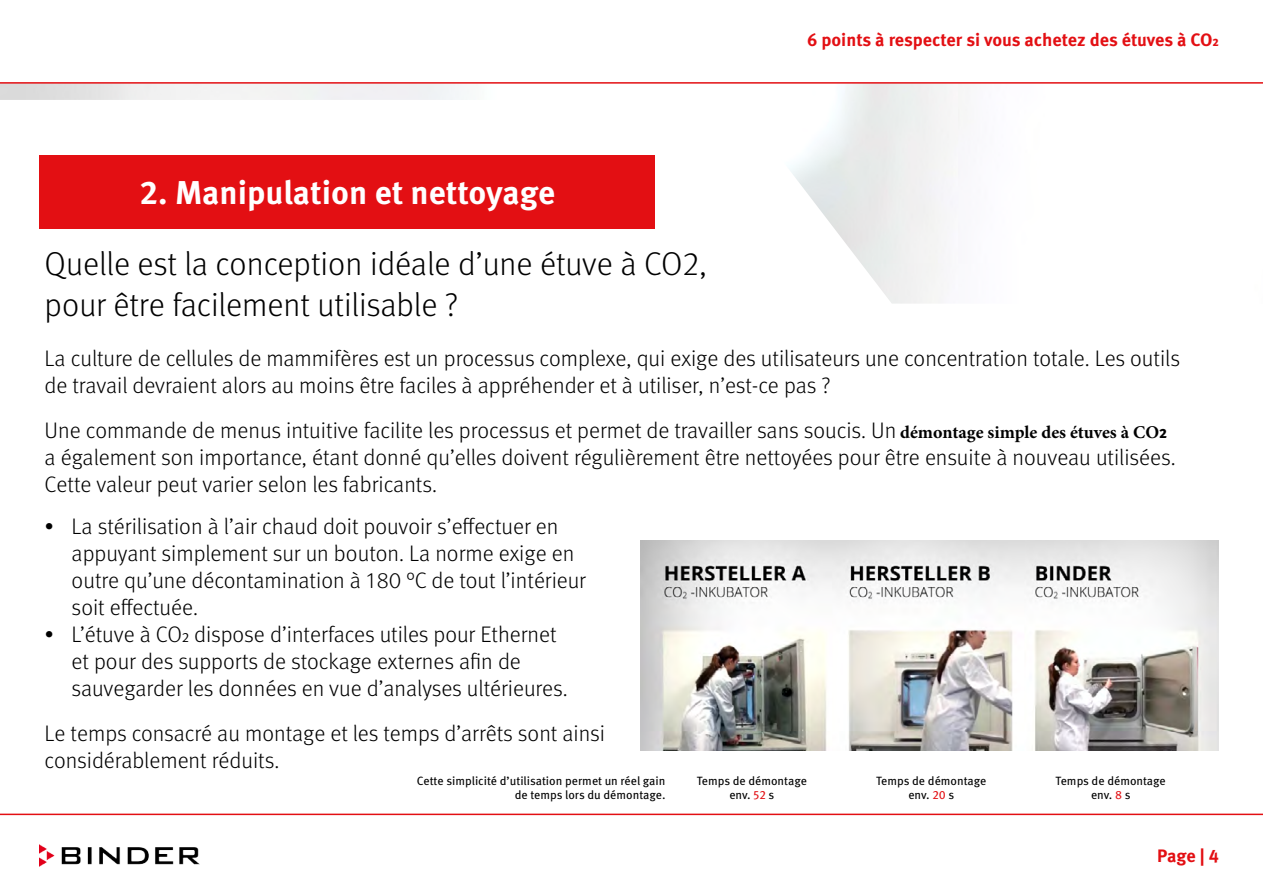
<style>
.page{position:relative;width:1263px;height:893px;background:#fff}
.page>*{position:absolute;margin:0;border:0;box-sizing:border-box;transform-origin:0 0}
.t1{font:300 33px "Meta Pro";color:#000}
.t2{font:700 33px "Meta Pro";color:#fff}
.t3{font:300 22.5px/27px "Meta Pro";color:#000}
.t4{font:700 18px "Meta Pro";letter-spacing:-.005em;color:#e30f13}
.t5{font:12px/14.4px "Meta Pro";color:#000;text-align:right}
.s1{font-family:"Minion Pro";font-weight:700;font-size:18px}
.s2{font-weight:700}
.s3{color:#e31317}
</style>
<div class="page">
<img style="left:0;top:84px;width:960px;height:220px">
<img style="left:641px;top:541px;width:578px;height:209px">
<svg style="left:0;top:814px;width:1263px;height:53px"></svg>
<img style="left:39px;top:844px;width:160px;height:22px">
<svg style="left:0;top:82px;width:1263px;height:2px;background:#e7484b"></svg>
<div style="left:39px;top:155px;width:616px;height:73px;background:#e30f13"></div>
<p class="t2" style="left:139px;top:167px;width:417px">2. Manipulation et nettoyage</p>
<p class="t4" style="left:807px;top:25px;width:413px">6 points à respecter si vous achetez des étuves à CO2</p>
<p class="t1" style="left:45px;top:240px;width:664px">Quelle est la conception idéale d’une étuve à CO2,</p>
<p class="t1" style="left:45px;top:281px;width:415px">pour être facilement utilisable ?</p>
<p class="t3" style="left:45px;top:343px;width:1137px">La culture de cellules de mammifères est un processus complexe, qui exige des utilisateurs une concentration totale. Les outils de travail devraient alors au moins être faciles à appréhender et à utiliser, n’est-ce pas ?</p>
<p class="t3" style="left:45px;top:415px;width:1132px">Une commande de menus intuitive facilite les processus et permet de travailler sans soucis. Un <span class="s1">démontage simple des étuves à CO</span><span class="s2">2 </span>a également son importance, étant donné qu’elles doivent régulièrement être nettoyées pour être ensuite à nouveau utilisées.<br>Cette valeur peut varier selon les fabricants.</p>
<p class="t3" style="left:72px;top:511px;width:516px;text-indent:-27px">• La stérilisation à l’air chaud doit pouvoir s’effectuer en appuyant simplement sur un bouton. La norme exige en outre qu’une décontamination à 180 °C de tout l’intérieur soit effectuée.</p>
<p class="t3" style="left:72px;top:619px;width:498px;text-indent:-27px">• L’étuve à CO2 dispose d’interfaces utiles pour Ethernet et pour des supports de stockage externes afin de sauvegarder les données en vue d’analyses ultérieures.</p>
<p class="t3" style="left:45px;top:718px;width:562px">Le temps consacré au montage et les temps d’arrêts sont ainsi considérablement réduits.</p>
<p class="t5" style="left:417px;top:773px;width:250px">Cette simplicité d’utilisation permet un réel gain de temps lors du démontage.</p>
<p class="t5" style="left:697px;top:773px;width:112px">Temps de démontage</p>
<p class="t5" style="left:876px;top:773px;width:112px">Temps de démontage</p>
<p class="t5" style="left:908px;top:787px;width:48px">env. <span class="s3">20</span> s</p>
<p class="t5" style="left:1056px;top:773px;width:112px">Temps de démontage</p>
<p class="t5" style="left:1091px;top:787px;width:41px">env. <span class="s3">8</span> s</p>
<p class="t5" style="left:729px;top:787px;width:46px">env. <span class="s3">52</span> s</p>
<p class="t4" style="left:1157px;top:842px;width:63px">Page | 4</p>
</div>
